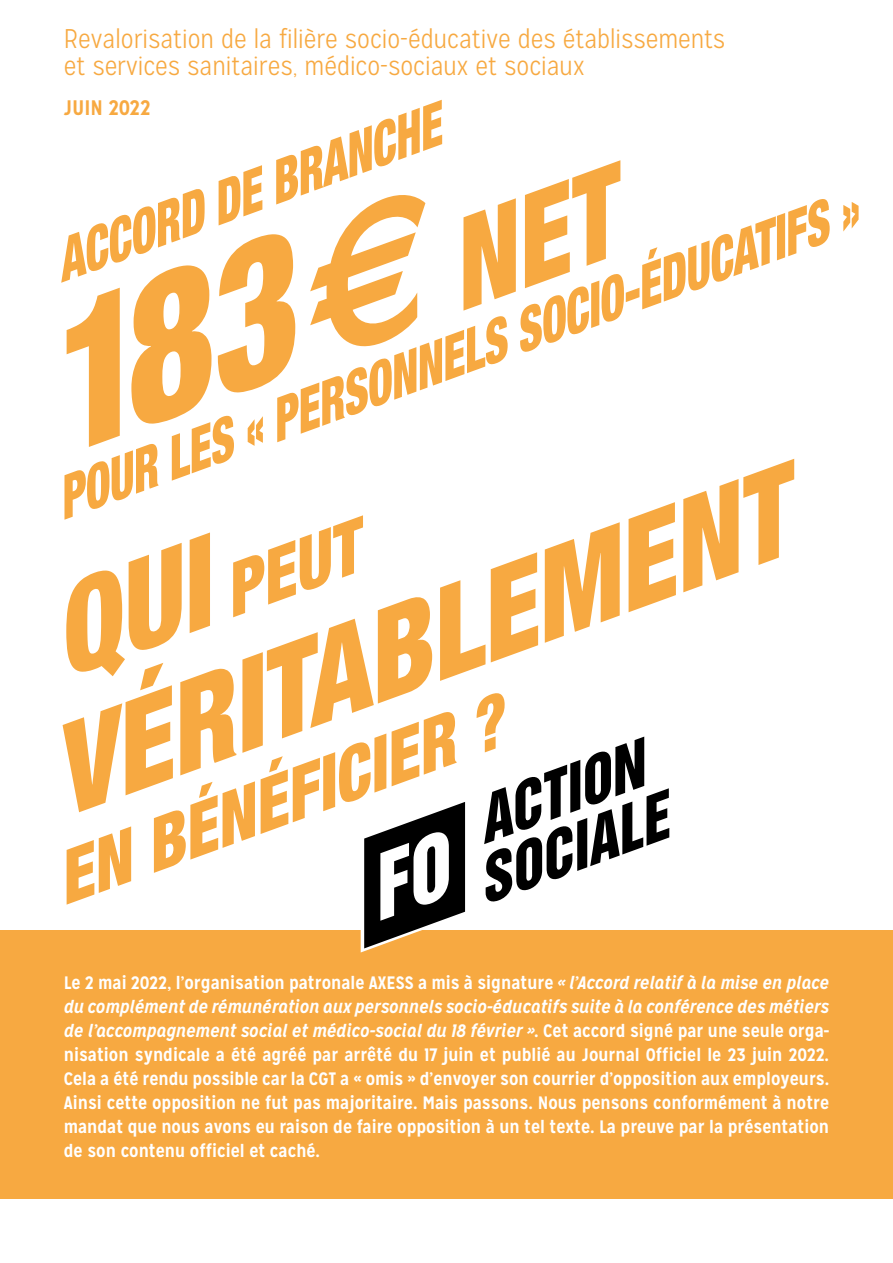
<style>
.page{position:relative;width:893px;height:1263px;background:#fff}
.page>*{position:absolute;margin:0;border:0;box-sizing:border-box;transform-origin:0 0}
.t1{font:italic 900 condensed 196.5px "Helvetica Neue";color:#f7a941;scale:.9 1}
.t2{font:italic 900 condensed 122.7px "Helvetica Neue";color:#f7a941;scale:.95 1}
.t3{font:italic 900 condensed 72px "Helvetica Neue";color:#f7a941;scale:.95 1}
.t4{font:italic 900 condensed 58.5px "Helvetica Neue";color:#f7a941;scale:.8 1}
.t5{font:300 27px/27px "Mission Gothic";color:#f7a941}
.t6{font:700 21px "Mission Gothic";color:#f7a941}
.t7{font:700 18px/24px "Mission Gothic";color:#fff;text-align:justify}
.s1{font-family:"Euro Sans";font-weight:700;font-stretch:normal;font-size:193.2px}
.s2{font-size:122.7px}
.s3{font-style:italic}
</style>
<div class="page">
<div style="left:0;top:931px;width:893px;height:268px;background:#f7a941"></div>
<svg style="left:358px;top:802px;width:112px;height:151px"></svg>
<svg style="left:484px;top:737px;width:185px;height:165px"></svg>
<h3 class="t5" style="left:64px;top:26px;width:663px">Revalorisation de la filière socio-éducative des établissements et services sanitaires, médico-sociaux et sociaux</h3>
<p class="t6" style="left:64px;top:94px;width:88px">JUIN 2022</p>
<h3 class="t4" style="left:38px;top:218px;width:509px;rotate:-20deg">ACCORD DE BRANCHE</h3>
<h1 class="t1" style="left:-21px;top:240px;width:666px;rotate:-20deg">183<span class="s1">€</span> <span class="s2">NET</span></h1>
<h3 class="t4" style="left:39px;top:455px;width:1063px;rotate:-20deg">POUR LES « PERSONNELS SOCIO-ÉDUCATIFS »</h3>
<h2 class="t2" style="left:14px;top:682px;width:819px;rotate:-20deg">VÉRITABLEMENT</h2>
<h3 class="t3" style="left:35px;top:599px;width:337px;rotate:-20deg"><span class="s2">QUI</span> PEUT</h3>
<h3 class="t3" style="left:35px;top:826px;width:498px;rotate:-20deg">EN BÉNÉFICIER ?</h3>
<p class="t7" style="left:64px;top:971px;width:767px">Le 2 mai 2022, l’organisation patronale AXESS a mis à signature <span class="s3">« l’Accord relatif à la mise en place du complément de rémunération aux personnels socio-éducatifs suite à la conférence des métiers de l’accompagnement social et médico-social du 18 février »</span>. Cet accord signé par une seule orga&shy;nisation syndicale a été agréé par arrêté du 17 juin et publié au Journal Officiel le 23 juin 2022.<br>Cela a été rendu possible car la CGT a « omis » d’envoyer son courrier d’opposition aux employeurs.<br>Ainsi cette opposition ne fut pas majoritaire. Mais passons. Nous pensons conformément à notre mandat que nous avons eu raison de faire opposition à un tel texte. La preuve par la présentation de son contenu officiel et caché.</p>
</div>
